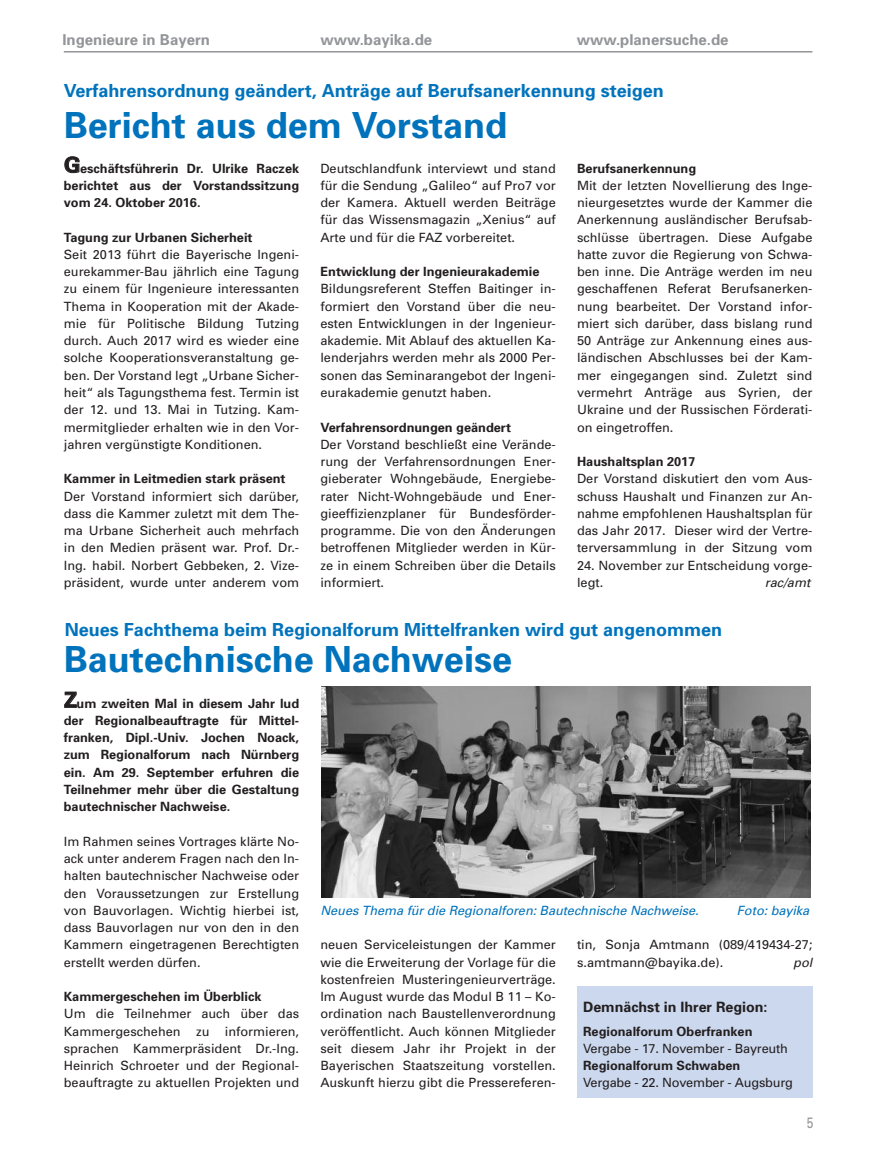
<style>
.page{position:relative;width:872px;height:1170px;background:#fff}
.page>*{position:absolute;margin:0;border:0;box-sizing:border-box;transform-origin:0 0}
.t1{font:700 36px "Univers";color:#0073bc}
.t2{font:700 18px "Univers";color:#0073bc}
.t3{font:700 15px "Univers";color:#939598}
.t4{font:15px "Univers";color:#939598;scale:.8 1}
.t5{font:700 14.25px "Univers";color:#231f20}
.t6{font:12.75px/17.2px "Univers";color:#231f20;text-align:justify}
.t7{font:700 12.75px/17.2px "Univers";color:#231f20;text-align:justify}
.t8{font:italic 12.75px "Univers";letter-spacing:-.005em;color:#0073bc}
.t9{font:italic 12.75px "Univers";color:#231f20}
.s1{font-size:21px}
</style>
<div class="page">
<hr style="left:64px;top:51px;width:748px;height:2px;background:#939598">
<img style="left:322px;top:686px;width:488px;height:212px">
<div style="left:577px;top:985px;width:235px;height:112px;background:#ccd8ee"></div>
<p class="t3" style="left:62px;top:34px;width:149px">Ingenieure in Bayern</p>
<p class="t3" style="left:320px;top:35px;width:113px">www.bayika.de</p>
<p class="t3" style="left:577px;top:35px;width:153px">www.planersuche.de</p>
<h2 class="t2" style="left:64px;top:84px;width:601px">Verfahrensordnung geändert, Anträge auf Berufsanerkennung steigen</h2>
<h1 class="t1" style="left:64px;top:112px;width:445px">Bericht aus dem Vorstand</h1>
<p class="t7" style="left:64px;top:160px;width:237px"><span class="s1">G</span>eschäftsführerin Dr. Ulrike Raczek berichtet aus der Vorstandssitzung vom 24. Oktober 2016.</p>
<p class="t7" style="left:64px;top:229px;width:190px">Tagung zur Urbanen Sicherheit</p>
<p class="t6" style="left:64px;top:247px;width:237px">Seit 2013 führt die Bayerische Ingeni&shy;eurekammer-Bau jährlich eine Tagung zu einem für Ingenieure interessanten Thema in Kooperation mit der Akade&shy;mie für Politische Bildung Tutzing durch. Auch 2017 wird es wieder eine solche Kooperationsveranstaltung ge&shy;ben. Der Vorstand legt „Urbane Sicher&shy;heit“ als Tagungsthema fest. Termin ist der 12. und 13. Mai in Tutzing. Kam&shy;mermitglieder erhalten wie in den Vor&shy;jahren vergünstigte Konditionen.</p>
<p class="t7" style="left:64px;top:471px;width:223px">Kammer in Leitmedien stark präsent</p>
<p class="t6" style="left:64px;top:488px;width:237px">Der Vorstand informiert sich darüber, dass die Kammer zuletzt mit dem The&shy;ma Urbane Sicherheit auch mehrfach in den Medien präsent war. Prof. Dr.- Ing. habil. Norbert Gebbeken, 2. Vize&shy;präsident, wurde unter anderem vom</p>
<p class="t7" style="left:577px;top:160px;width:121px">Berufsanerkennung</p>
<p class="t6" style="left:577px;top:178px;width:237px">Mit der letzten Novellierung des Inge&shy;nieurgesetztes wurde der Kammer die Anerkennung ausländischer Berufsab&shy;schlüsse übertragen. Diese Aufgabe hatte zuvor die Regierung von Schwa&shy;ben inne. Die Anträge werden im neu geschaffenen Referat Berufsanerken&shy;nung bearbeitet. Der Vorstand infor&shy;miert sich darüber, dass bislang rund 50 Anträge zur Ankennung eines aus&shy;ländischen Abschlusses bei der Kam&shy;mer eingegangen sind. Zuletzt sind vermehrt Anträge aus Syrien, der Ukraine und der Russischen Förderati&shy;on eingetroffen.</p>
<p class="t7" style="left:577px;top:454px;width:120px">Haushaltsplan 2017</p>
<p class="t6" style="left:577px;top:471px;width:237px">Der Vorstand diskutiert den vom Aus&shy;schuss Haushalt und Finanzen zur An&shy;nahme empfohlenen Haushaltsplan für das Jahr 2017. Dieser wird der Vertre&shy;terversammlung in der Sitzung vom</p>
<p class="t6" style="left:577px;top:557px;width:237px">24. November zur Entscheidung vorge&shy;legt.</p>
<p class="t6" style="left:320px;top:160px;width:237px">Deutschlandfunk interviewt und stand für die Sendung „Galileo“ auf Pro7 vor der Kamera. Aktuell werden Beiträge für das Wissensmagazin „Xenius“ auf Arte und für die FAZ vorbereitet.</p>
<p class="t7" style="left:320px;top:264px;width:220px">Entwicklung der Ingenieurakademie</p>
<p class="t6" style="left:320px;top:281px;width:237px">Bildungsreferent Steffen Baitinger in&shy;formiert den Vorstand über die neu&shy;esten Entwicklungen in der Ingenieur&shy;akademie. Mit Ablauf des aktuellen Ka&shy;lenderjahrs werden mehr als 2000 Per&shy;sonen das Seminarangebot der Ingeni&shy;eurakademie genutzt haben.</p>
<p class="t7" style="left:320px;top:419px;width:192px">Verfahrensordnungen geändert</p>
<p class="t6" style="left:320px;top:436px;width:237px">Der Vorstand beschließt eine Verände&shy;rung der Verfahrensordnungen Ener&shy;gieberater Wohngebäude, Energiebe&shy;rater Nicht-Wohngebäude und Ener&shy;gieeffizienzplaner für Bundesförder&shy;programme. Die von den Änderungen betroffenen Mitglieder werden in Kür&shy;ze in einem Schreiben über die Details informiert.</p>
<p class="t9" style="left:765px;top:577px;width:47px">rac/amt</p>
<h2 class="t2" style="left:65px;top:623px;width:658px">Neues Fachthema beim Regionalforum Mittelfranken wird gut angenommen</h2>
<h1 class="t1" style="left:64px;top:646px;width:450px">Bautechnische Nachweise</h1>
<p class="t7" style="left:64px;top:695px;width:237px"><span class="s1">Z</span>um zweiten Mal in diesem Jahr lud der Regionalbeauftragte für Mittel&shy;franken, Dipl.-Univ. Jochen Noack, zum Regionalforum nach Nürnberg ein. Am 29. September erfuhren die Teilnehmer mehr über die Gestaltung bautechnischer Nachweise.</p>
<p class="t6" style="left:64px;top:833px;width:237px">Im Rahmen seines Vortrages klärte No&shy;ack unter anderem Fragen nach den In&shy;halten bautechnischer Nachweise oder den Voraussetzungen zur Erstellung von Bauvorlagen. Wichtig hierbei ist, dass Bauvorlagen nur von den in den Kammern eingetragenen Berechtigten erstellt werden dürfen.</p>
<p class="t7" style="left:64px;top:988px;width:199px">Kammergeschehen im Überblick</p>
<p class="t6" style="left:64px;top:1006px;width:237px">Um die Teilnehmer auch über das Kammergeschehen zu informieren, sprachen Kammerpräsident Dr.-Ing.<br>Heinrich Schroeter und der Regional&shy;beauftragte zu aktuellen Projekten und</p>
<p class="t8" style="left:320px;top:905px;width:380px">Neues Thema für die Regionalforen: Bautechnische Nachweise.</p>
<p class="t8" style="left:737px;top:905px;width:74px">Foto: bayika</p>
<p class="t6" style="left:320px;top:937px;width:237px">neuen Serviceleistungen der Kammer wie die Erweiterung der Vorlage für die kostenfreien Musteringenieurverträge.<br>Im August wurde das Modul B 11 – Ko&shy;ordination nach Baustellenverordnung veröffentlicht. Auch können Mitglieder seit diesem Jahr ihr Projekt in der Bayerischen Staatszeitung vorstellen.<br>Auskunft hierzu gibt die Pressereferen-</p>
<p class="t6" style="left:577px;top:937px;width:237px">tin, Sonja Amtmann (089/419434-27; s.amtmann@bayika.de).</p>
<p class="t9" style="left:793px;top:957px;width:21px">pol</p>
<p class="t5" style="left:583px;top:1001px;width:186px">Demnächst in Ihrer Region:</p>
<p class="t7" style="left:583px;top:1023px;width:171px">Regionalforum Oberfranken</p>
<p class="t6" style="left:583px;top:1040px;width:206px">Vergabe - 17. November - Bayreuth</p>
<p class="t7" style="left:583px;top:1057px;width:159px">Regionalforum Schwaben</p>
<p class="t6" style="left:583px;top:1075px;width:211px">Vergabe - 22. November - Augsburg</p>
<p class="t4" style="left:806px;top:1116px;width:10px">5</p>
</div>
